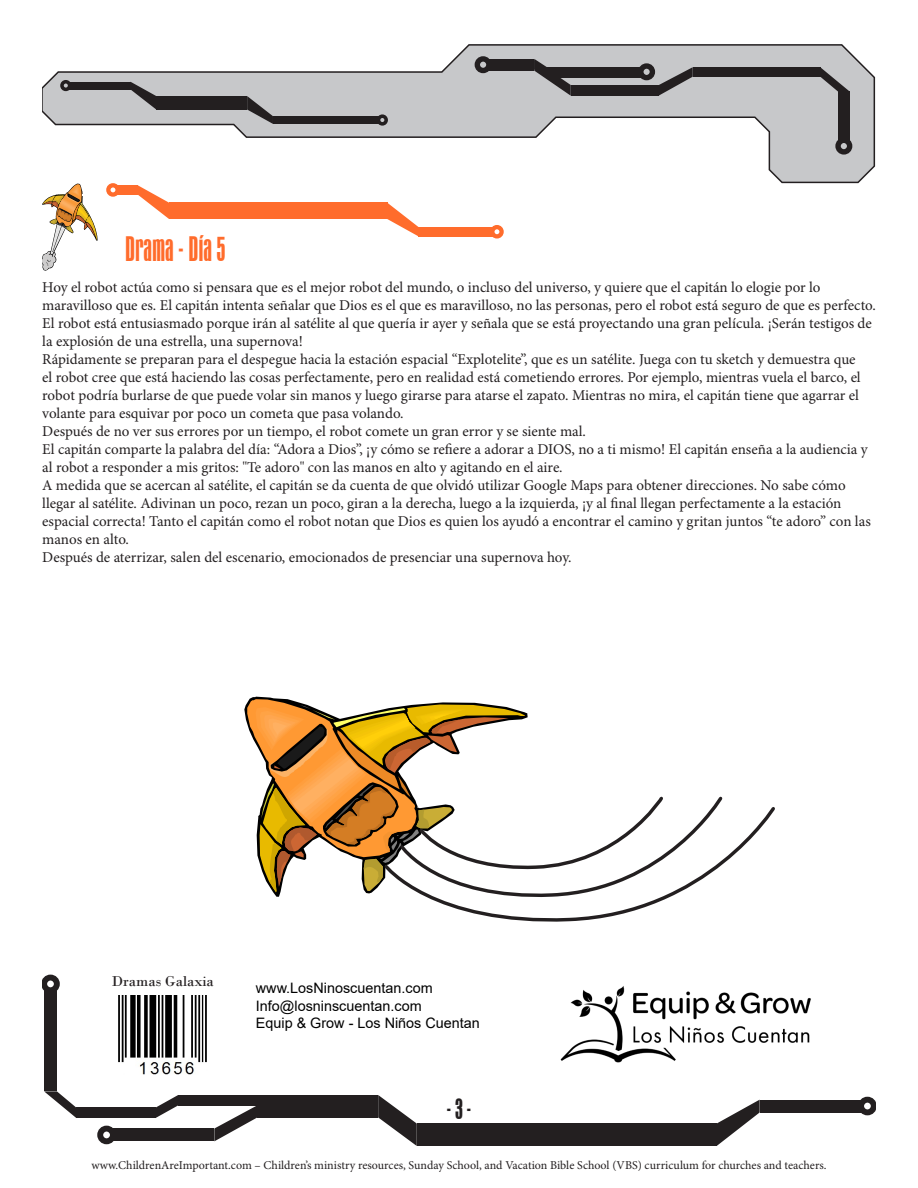
<style>
.page{position:relative;width:918px;height:1188px;background:#fff}
.page>*{position:absolute;margin:0;border:0;box-sizing:border-box;transform-origin:0 0}
.Header_1_Orange{font:condensed 36px "Aurora BT";color:#ff6c2c}
.t1{font:condensed 30px "Aurora BT";color:#231f20}
.t2{font:15px/18px "Minion Pro";color:#231f20}
.t3{font:15px "Bodoni";color:#231f20}
.Black_Paragraph{font:14.4px "Arial";color:#000}
.t4{font:12px "Minion Pro";color:#231f20}
</style>
<div class="page">
<svg style="left:42px;top:184px;width:56px;height:87px"></svg>
<div style="left:169px;top:203px;width:218px;height:16px;background:#ff6c2c"></div>
<svg style="left:387px;top:203px;width:32px;height:33px"></svg>
<svg style="left:138px;top:185px;width:31px;height:34px"></svg>
<div style="left:419px;top:227px;width:74px;height:9px;background:#ff6c2c"></div>
<div style="left:116px;top:185px;width:22px;height:10px;background:#ff6c2c"></div>
<div style="left:106px;top:183px;width:14px;height:14px;border:4px solid #ff6c2c;border-radius:50%"></div>
<div style="left:490px;top:225px;width:14px;height:14px;border:4px solid #ff6c2c;border-radius:50%"></div>
<svg style="left:42px;top:44px;width:834px;height:140px"></svg>
<div style="left:487px;top:59px;width:47px;height:12px;background:#231f20"></div>
<div style="left:546px;top:67px;width:95px;height:11px;background:#231f20"></div>
<div style="left:571px;top:85px;width:88px;height:11px;background:#231f20"></div>
<div style="left:693px;top:67px;width:127px;height:10px;background:#231f20"></div>
<svg style="left:534px;top:59px;width:37px;height:37px"></svg>
<svg style="left:659px;top:67px;width:34px;height:29px"></svg>
<svg style="left:820px;top:67px;width:30px;height:25px"></svg>
<div style="left:838px;top:92px;width:12px;height:49px;background:#231f20"></div>
<div style="left:475px;top:56px;width:17px;height:17px;border:5px solid #231f20;border-radius:50%"></div>
<div style="left:638px;top:63px;width:17px;height:17px;border:5px solid #231f20;border-radius:50%"></div>
<div style="left:835px;top:138px;width:17px;height:17px;border:5px solid #231f20;border-radius:50%"></div>
<div style="left:156px;top:96px;width:91px;height:14px;background:#231f20"></div>
<svg style="left:130px;top:82px;width:26px;height:28px"></svg>
<svg style="left:247px;top:96px;width:26px;height:28px"></svg>
<div style="left:69px;top:82px;width:61px;height:7px;background:#231f20"></div>
<div style="left:273px;top:116px;width:107px;height:8px;background:#231f20"></div>
<div style="left:377px;top:114px;width:11px;height:12px;border:4px solid #231f20;border-radius:50%"></div>
<div style="left:60px;top:80px;width:11px;height:11px;border:4px solid #231f20;border-radius:50%"></div>
<div style="left:417px;top:1124px;width:300px;height:22px;background:#231f20"></div>
<div style="left:257px;top:1095px;width:121px;height:22px;background:#231f20"></div>
<svg style="left:378px;top:1095px;width:39px;height:51px"></svg>
<svg style="left:717px;top:1100px;width:43px;height:46px"></svg>
<svg style="left:214px;top:1105px;width:43px;height:36px"></svg>
<div style="left:760px;top:1100px;width:103px;height:12px;background:#231f20"></div>
<div style="left:111px;top:1129px;width:103px;height:12px;background:#231f20"></div>
<div style="left:178px;top:1095px;width:79px;height:10px;background:#231f20"></div>
<div style="left:76px;top:1108px;width:79px;height:10px;background:#231f20"></div>
<svg style="left:155px;top:1095px;width:23px;height:23px"></svg>
<svg style="left:44px;top:1091px;width:32px;height:27px"></svg>
<div style="left:44px;top:989px;width:13px;height:102px;background:#231f20"></div>
<div style="left:858px;top:1097px;width:19px;height:18px;border:6px solid #231f20;border-radius:50%"></div>
<div style="left:97px;top:1126px;width:19px;height:18px;border:6px solid #231f20;border-radius:50%"></div>
<div style="left:41px;top:975px;width:19px;height:18px;border:6px solid #231f20;border-radius:50%"></div>
<img style="left:118px;top:995px;width:89px;height:80px">
<svg style="left:433px;top:807px;width:342px;height:115px"></svg>
<svg style="left:247px;top:699px;width:477px;height:201px"></svg>
<img style="left:560px;top:986px;width:251px;height:77px">
<p class="Header_1_Orange" style="left:125px;top:230px;width:102px">Drama - Día 5</p>
<p class="t2" style="left:42px;top:279px;width:835px">Hoy el robot actúa como si pensara que es el mejor robot del mundo, o incluso del universo, y quiere que el capitán lo elogie por lo maravilloso que es. El capitán intenta señalar que Dios es el que es maravilloso, no las personas, pero el robot está seguro de que es perfecto.</p>
<p class="t2" style="left:42px;top:315px;width:831px">El robot está entusiasmado porque irán al satélite al que quería ir ayer y señala que se está proyectando una gran película. ¡Serán testigos de la explosión de una estrella, una supernova!</p>
<p class="t2" style="left:42px;top:351px;width:820px">Rápidamente se preparan para el despegue hacia la estación espacial “Explotelite”, que es un satélite. Juega con tu sketch y demuestra que el robot cree que está haciendo las cosas perfectamente, pero en realidad está cometiendo errores. Por ejemplo, mientras vuela el barco, el robot podría burlarse de que puede volar sin manos y luego girarse para atarse el zapato. Mientras no mira, el capitán tiene que agarrar el volante para esquivar por poco un cometa que pasa volando.</p>
<p class="t2" style="left:42px;top:423px;width:545px">Después de no ver sus errores por un tiempo, el robot comete un gran error y se siente mal.</p>
<p class="t2" style="left:42px;top:441px;width:827px">El capitán comparte la palabra del día: “Adora a Dios”, ¡y cómo se refiere a adorar a DIOS, no a ti mismo! El capitán enseña a la audiencia y al robot a responder a mis gritos: "Te adoro" con las manos en alto y agitando en el aire.</p>
<p class="t2" style="left:42px;top:477px;width:830px">A medida que se acercan al satélite, el capitán se da cuenta de que olvidó utilizar Google Maps para obtener direcciones. No sabe cómo llegar al satélite. Adivinan un poco, rezan un poco, giran a la derecha, luego a la izquierda, ¡y al final llegan perfectamente a la estación espacial correcta! Tanto el capitán como el robot notan que Dios es quien los ayudó a encontrar el camino y gritan juntos “te adoro” con las manos en alto.</p>
<p class="t2" style="left:42px;top:549px;width:531px">Después de aterrizar, salen del escenario, emocionados de presenciar una supernova hoy.</p>
<p class="t3" style="left:112px;top:972px;width:104px">Dramas Galaxia</p>
<p class="Black_Paragraph" style="left:256px;top:978px;width:178px">www.LosNinoscuentan.com</p>
<p class="Black_Paragraph" style="left:256px;top:996px;width:167px">Info@losninscuentan.com</p>
<p class="Black_Paragraph" style="left:256px;top:1013px;width:225px">Equip &amp; Grow - Los Niños Cuentan</p>
<p class="t1" style="left:447px;top:1093px;width:26px">- 3 -</p>
<p class="t4" style="left:91px;top:1158px;width:737px">www.ChildrenAreImportant.com – Children’s ministry resources, Sunday School, and Vacation Bible School (VBS) curriculum for churches and teachers.</p>
</div>
